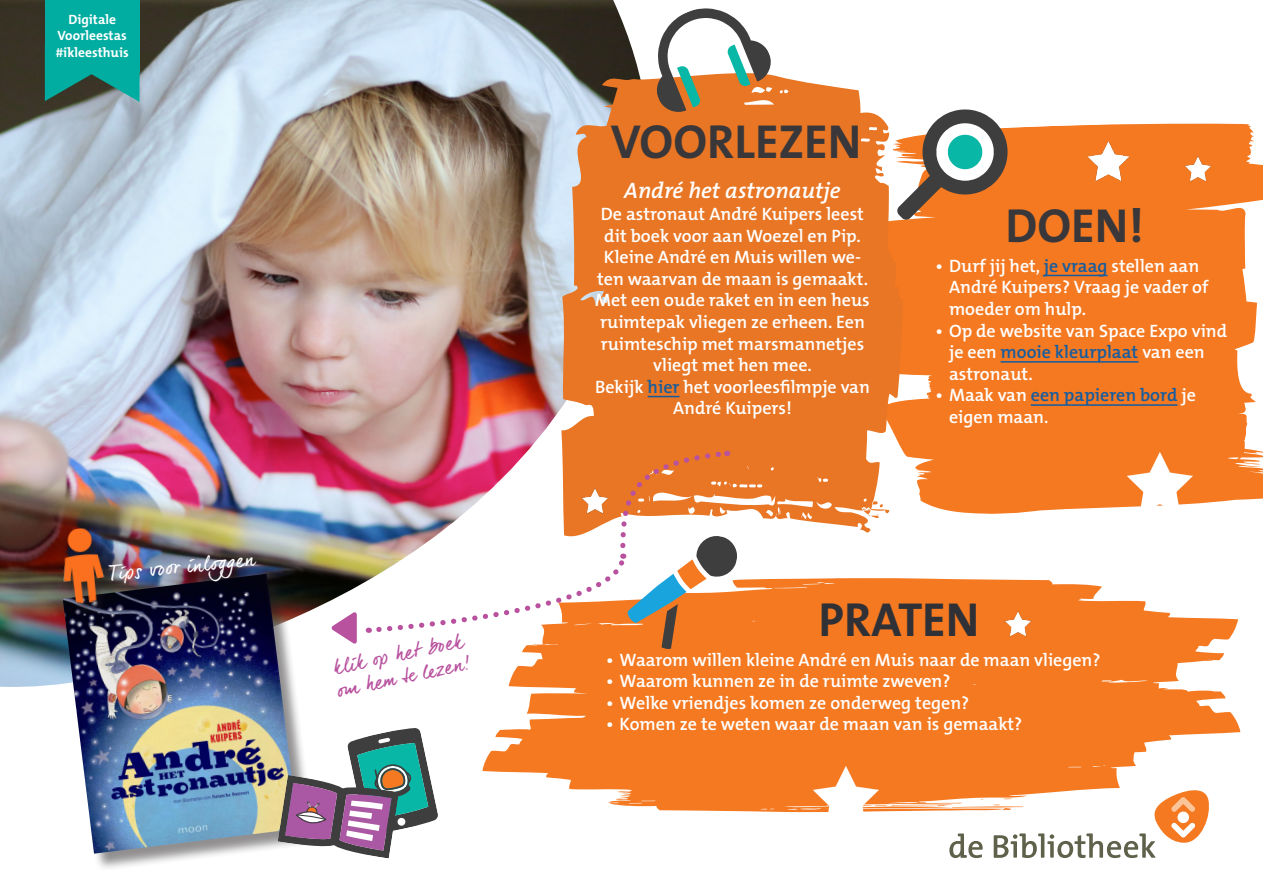
<style>
.page{position:relative;width:1263px;height:893px;background:#fff}
.page>*{position:absolute;margin:0;border:0;box-sizing:border-box;transform-origin:0 0}
.t1{font:700 48px "The Mix B7";color:#39373a}
.t2{font:700 48px "The Mix B7";color:#2f3136}
.t3{font:italic 600 22.5px "The Mix B6";color:#fff}
.t4{font:19.5px/23.4px "dear Joe 6";color:#b8519e}
.t5{font:19.5px "dear Joe 6";color:#fff}
.t6{font:600 18px/21.6px "The Mix B6";color:#fff}
.t7{font:700 13.5px/16.2px "The Mix B7";color:#fff}
.s1{color:#175d9e}
</style>
<div class="page">
<svg style="left:903px;top:123px;width:360px;height:391px;background:#f48332"></svg>
<svg style="left:903px;top:109px;width:104px;height:111px"></svg>
<hr style="left:1044px;top:275px;width:63px;height:1px;background:#175d9e">
<hr style="left:1001px;top:361px;width:137px;height:2px;background:#175d9e">
<hr style="left:1031px;top:404px;width:146px;height:2px;background:#175d9e">
<img style="left:1067px;top:123px;width:83px;height:80px">
<img style="left:1172px;top:143px;width:51px;height:51px">
<img style="left:0;top:0;width:639px;height:687px">
<div style="left:64px;top:575px;width:251px;height:296px;background:#231f20;opacity:.5"></div>
<img style="left:63px;top:574px;width:235px;height:280px">
<svg style="left:561px;top:73px;width:342px;height:460px;background:#e7843d"></svg>
<hr style="left:648px;top:396px;width:31px;height:1px;background:#175d9e">
<svg style="left:655px;top:8px;width:119px;height:107px"></svg>
<svg style="left:481px;top:578px;width:760px;height:234px;fill:#f47921"></svg>
<svg style="left:949px;top:833px;width:34px;height:25px"></svg>
<svg style="left:994px;top:790px;width:215px;height:68px"></svg>
<svg style="left:329px;top:611px;width:30px;height:37px"></svg>
<svg style="left:368px;top:448px;width:370px;height:201px"></svg>
<img style="left:993px;top:598px;width:51px;height:51px">
<img style="left:570px;top:475px;width:51px;height:51px">
<svg style="left:278px;top:728px;width:160px;height:130px"></svg>
<svg style="left:45px;top:73px;width:95px;height:29px;background:#2a8278"></svg>
<div style="left:45px;top:0;width:95px;height:73px;background:#00ada0"></div>
<div style="left:61px;top:529px;width:55px;height:90px;background:#231f20;opacity:.54"></div>
<img style="left:42px;top:525px;width:82px;height:81px">
<img style="left:1096px;top:420px;width:129px;height:94px">
<img style="left:781px;top:733px;width:129px;height:80px">
<p class="t7" style="left:68px;top:12px;width:49px">Digitale</p>
<p class="t7" style="left:56px;top:28px;width:74px">Voorleestas #ikleesthuis</p>
<p class="t5" style="left:108px;top:562px;width:148px;rotate:-6deg">Tips voor inlog gen</p>
<p class="t4" style="left:329px;top:656px;width:137px;rotate:-12deg">klik op het boek om hem te le zen!</p>
<p class="t1" style="left:611px;top:116px;width:252px">VOORLEZEN</p>
<p class="t3" style="left:624px;top:179px;width:218px">André het astronautje</p>
<p class="t6" style="left:601px;top:204px;width:265px">De astronaut André Kuipers leest dit boek voor aan Woezel en Pip.</p>
<p class="t6" style="left:595px;top:247px;width:276px;text-align:center">Kleine André en Muis willen we&shy;ten waarvan de maan is gemaakt.<br>Met een oude raket en in een heus ruimtepak vliegen ze erheen. Een ruimteschip met marsmannetjes vliegt met hen mee.</p>
<p class="t6" style="left:595px;top:377px;width:276px;text-align:center">Bekijk <span class="s1">hier</span> het voorleesfilmpje van<br>André Kuipers!</p>
<p class="t1" style="left:1005px;top:201px;width:140px">DOEN!</p>
<p class="t6" style="left:949px;top:255px;width:261px;text-indent:-14px">• Durf jij het, <span class="s1">je vraag</span> stellen aan<br>André Kuipers? Vraag je vader of moeder om hulp.</p>
<p class="t6" style="left:949px;top:320px;width:280px;text-indent:-14px">• Op de website van Space Expo vind je een <span class="s1">mooie kleurplaat</span> van een astronaut.</p>
<p class="t6" style="left:949px;top:385px;width:248px;text-indent:-14px">• Maak van <span class="s1">een papieren bord</span> je eigen maan.</p>
<p class="t2" style="left:819px;top:594px;width:162px">PRATEN</p>
<p class="t6" style="left:606px;top:649px;width:496px">• Waarom willen kleine André en Muis naar de maan vliegen?</p>
<p class="t6" style="left:606px;top:671px;width:346px">• Waarom kunnen ze in de ruimte zweven?</p>
<p class="t6" style="left:606px;top:692px;width:365px">• Welke vriendjes komen ze onderweg tegen?</p>
<p class="t6" style="left:606px;top:714px;width:418px">• Komen ze te weten waar de maan van is gemaakt?</p>
</div>
